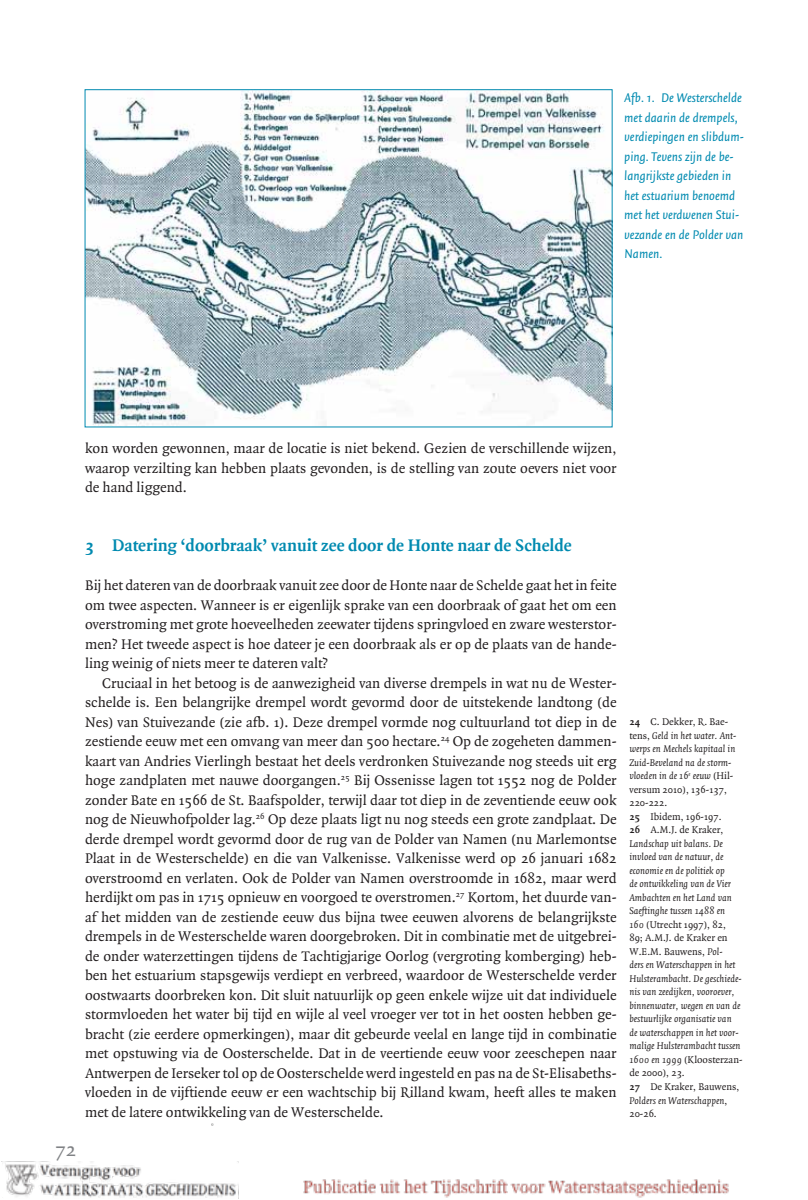
<style>
.page{position:relative;width:808px;height:1200px;background:#fff}
.page>*{position:absolute;margin:0;border:0;box-sizing:border-box;transform-origin:0 0}
.t1{font:21px "Quadraat";color:#808285}
.t2{font:700 18px "Quadraat";color:#008ab0}
.t3{font:15px/19.5px "Quadraat";color:#231f20;text-align:justify}
.t4{font:italic 13.5px/19.5px "Quadraat Sans";color:#008ab0}
.t5{font:italic 10.5px/13.5px "Quadraat";color:#231f20}
.s1{font-weight:700;font-style:normal}
.s2{font-style:normal}
</style>
<div class="page">
<img style="left:2px;top:89px;width:727px;height:1108px">
<p class="t4" style="left:624px;top:89px;width:121px">Afb. 1. De Westerschelde met daarin de drempels, verdiepingen en slibdum&shy;ping. Tevens zijn de be&shy;langrijkste gebieden in het estuarium benoemd met het verdwenen Stui&shy;vezande en de Polder van<br>Namen.</p>
<p class="t3" style="left:85px;top:440px;width:533px">kon worden gewonnen, maar de locatie is niet bekend. Gezien de verschillende wijzen, waarop verzilting kan hebben plaats gevonden, is de stelling van zoute oevers niet voor de hand liggend.</p>
<p class="t2" style="left:85px;top:538px;width:488px">3 Datering ‘doorbraak’ vanuit zee door de Honte naar de Schelde</p>
<p class="t3" style="left:85px;top:576px;width:533px">Bij het dateren van de doorbraak vanuit zee door de Honte naar de Schelde gaat het in feite om twee aspecten. Wanneer is er eigenlijk sprake van een doorbraak of gaat het om een overstroming met grote hoeveelheden zeewater tijdens springvloed en zware westerstor&shy;men? Het tweede aspect is hoe dateer je een doorbraak als er op de plaats van de hande&shy;ling weinig of niets meer te dateren valt?</p>
<p class="t3" style="left:85px;top:674px;width:533px;text-indent:17px">Cruciaal in het betoog is de aanwezigheid van diverse drempels in wat nu de Wester&shy;schelde is. Een belangrijke drempel wordt gevormd door de uitstekende landtong (de Nes) van Stuivezande (zie afb. 1). Deze drempel vormde nog cultuurland tot diep in de zestiende eeuw met een omvang van meer dan 500 hectare.<sup>24</sup> Op de zogeheten dammen&shy;kaart van Andries Vierlingh bestaat het deels verdronken Stuivezande nog steeds uit erg hoge zandplaten met nauwe doorgangen.<sup>25</sup> Bij Ossenisse lagen tot 1552 nog de Polder zonder Bate en 1566 de St. Baafspolder, terwijl daar tot diep in de zeventiende eeuw ook nog de Nieuwhofpolder lag.<sup>26</sup> Op deze plaats ligt nu nog steeds een grote zandplaat. De derde drempel wordt gevormd door de rug van de Polder van Namen (nu Marlemontse Plaat in de Westerschelde) en die van Valkenisse. Valkenisse werd op 26 januari 1682 overstroomd en verlaten. Ook de Polder van Namen overstroomde in 1682, maar werd herdijkt om pas in 1715 opnieuw en voorgoed te overstromen.<sup>27</sup> Kortom, het duurde van&shy;af het midden van de zestiende eeuw dus bijna twee eeuwen alvorens de belangrijkste drempels in de Westerschelde waren doorgebroken. Dit in combinatie met de uitgebrei&shy;de onder waterzettingen tijdens de Tachtigjarige Oorlog (vergroting komberging) heb&shy;ben het estuarium stapsgewijs verdiept en verbreed, waardoor de Westerschelde verder oostwaarts doorbreken kon. Dit sluit natuurlijk op geen enkele wijze uit dat individuele stormvloeden het water bij tijd en wijle al veel vroeger ver tot in het oosten hebben ge&shy;bracht (zie eerdere opmerkingen), maar dit gebeurde veelal en lange tijd in combinatie met opstuwing via de Oosterschelde. Dat in de veertiende eeuw voor zeeschepen naar Antwerpen de Ierseker tol op de Oosterschelde werd ingesteld en pas na de St-Elisabeths&shy;vloeden in de vijftiende eeuw er een wachtschip bij Rilland kwam, heeft alles te maken met de latere ontwikkeling van de Westerschelde.</p>
<h1 class="t1" style="left:55px;top:1140px;width:23px">72</h1>
<p class="t5" style="left:629px;top:715px;width:115px"><span class="s1">24</span> <span class="s2">C. Dekker, R. Bae&shy;tens,</span> Geld in het water. Ant&shy;werps en Mechels kapitaal in<br>Zuid-Beveland na de storm&shy;vloeden in de 16<sup>e</sup> eeuw <span class="s2">(Hil&shy;versum 2010), 136-137,<br>220-222.<br></span><span class="s1">25</span> <span class="s2">Ibidem, 196-197.<br></span><span class="s1">26</span> <span class="s2">A.M.J. de Kraker,<br></span>Landschap uit balans. De invloed van de natuur, de economie en de politiek op<br>de ontwikkeling van de Vier<br>Ambachten en het Land van<br>Saeftinghe tussen 1488 en<br>160 <span class="s2">(Utrecht 1997), 82,<br>89; A.M.J. de Kraker en<br>W.E.M. Bauwens,</span> Pol-<br>ders en Waterschappen in het<br>Hulsterambacht. De geschiede&shy;nis van zeedijken, vooroever, binnenwater, wegen en van de bestuurlijke organisatie van<br>de waterschappen in het voor&shy;malige Hulsterambacht tussen<br>1600 en 1999 <span class="s2">(Kloosterzan&shy;de 2000), 23.<br></span><span class="s1">27</span> <span class="s2">De Kraker, Bauwens,<br></span>Polders en Waterschappen<span class="s2">,<br>20-26.</span></p>
</div>
